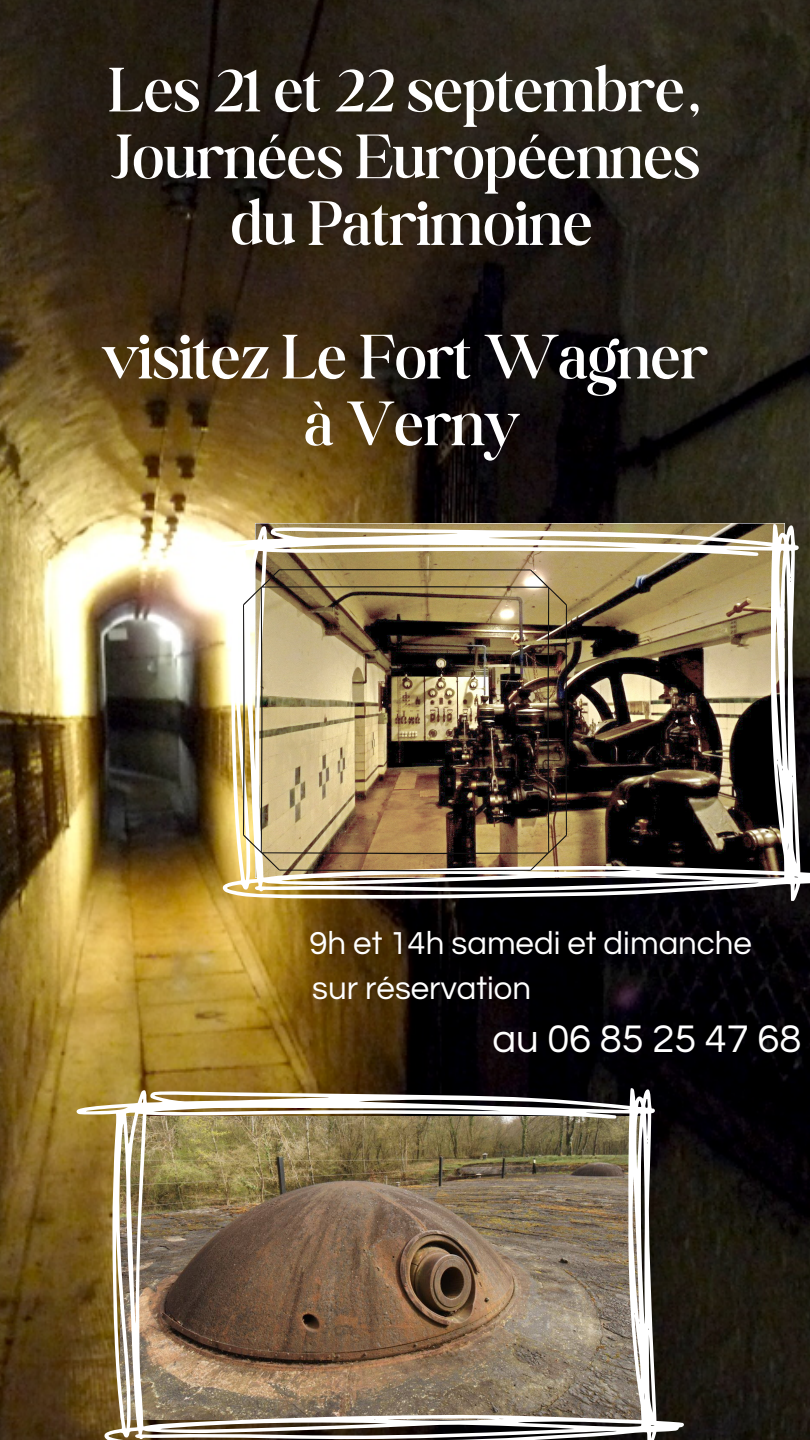
<style>
.page{position:relative;width:810px;height:1440px;background:#fff}
.page>*{position:absolute;margin:0;border:0;box-sizing:border-box;transform-origin:0 0}
.t1{font:300 67.4px/66.8px "Boston Angel";color:#fff}
.t2{font:40px "Questrial";color:#fff}
.t3{font:33px "Questrial";color:#fff}
</style>
<div class="page">
<img style="left:0;top:0;width:810px;height:1440px">
<img style="left:194px;top:524px;width:616px;height:377px">
<img style="left:243px;top:569px;width:324px;height:302px">
<img style="left:77px;top:1088px;width:607px;height:352px">
<p class="t1" style="left:109px;top:56px;width:594px">Les 21 et 22 septembre,<br>Journées Européennes</p>
<p class="t1" style="left:230px;top:190px;width:364px">du Patrimoine</p>
<p class="t1" style="left:102px;top:323px;width:607px">visitez Le Fort Wagner</p>
<p class="t1" style="left:304px;top:390px;width:216px">à Verny</p>
<p class="t3" style="left:309px;top:927px;width:444px">9h et 14h samedi et dimanche</p>
<p class="t3" style="left:312px;top:972px;width:221px">sur réservation</p>
<p class="t2" style="left:492px;top:1019px;width:311px">au 06 85 25 47 68</p>
</div>
